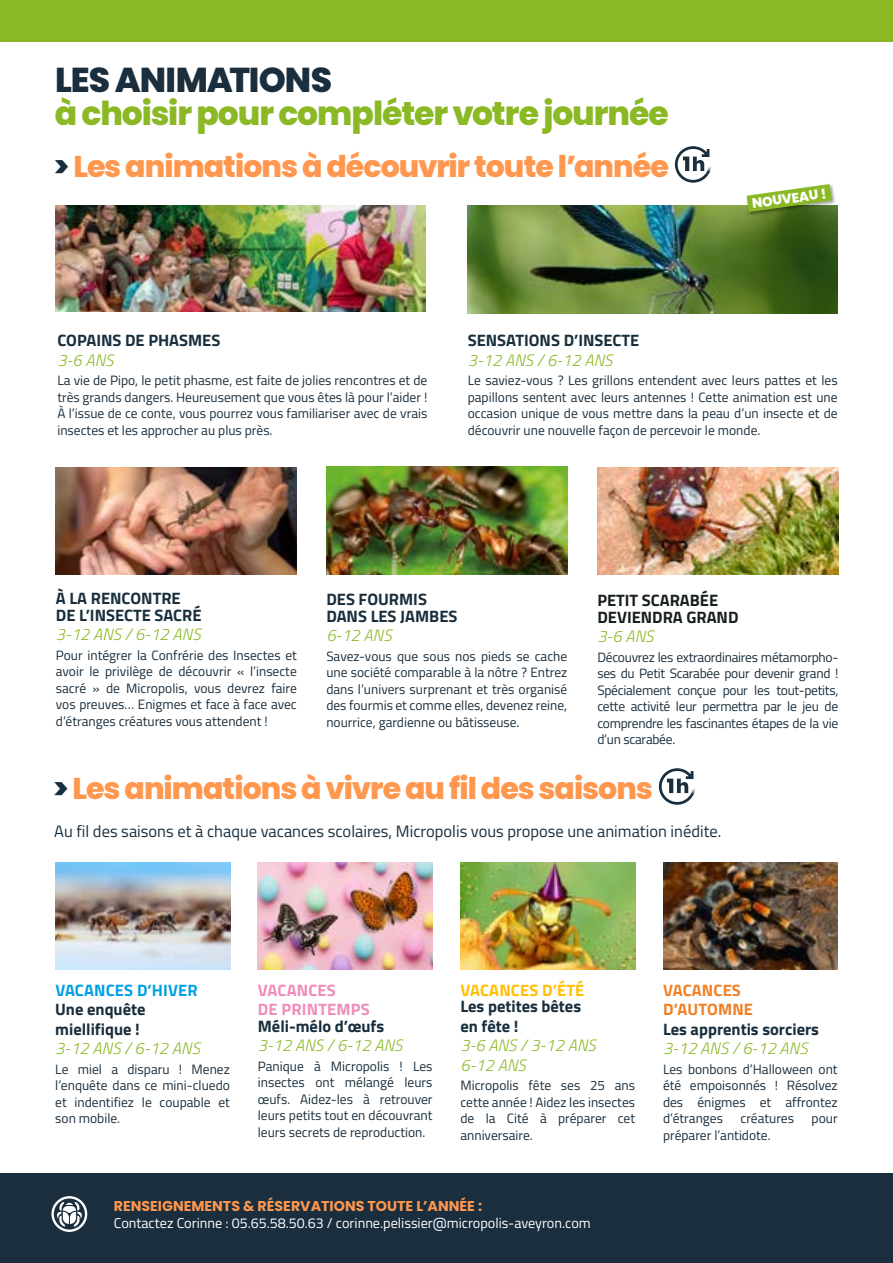
<style>
.page{position:relative;width:893px;height:1263px;background:#fff}
.page>*{position:absolute;margin:0;border:0;box-sizing:border-box;transform-origin:0 0}
.t1{font:800 34.5px "Poppins";letter-spacing:-.025em;color:#1a2e3d}
.t2{font:800 33px "Poppins";letter-spacing:-.03em;color:#8ab925}
.t3{font:800 30px "Poppins";letter-spacing:-.03em;color:#ff974e}
.t4{font:700 16.5px/16.5px "Titillium Web";color:#192e3d}
.t5{font:italic 300 16.5px/19.5px "Titillium Web";letter-spacing:.01em;color:#8ab925}
.t6{font:16.5px "Titillium Web";color:#1a2e3d}
.t7{font:700 16.5px/16.5px "Titillium Web";color:#18201a}
.t8{font:700 16.5px/19.5px "Titillium Web";letter-spacing:.01em;color:#f08cb9}
.t9{font:700 16.5px/19.5px "Titillium Web";letter-spacing:.01em;color:#f08026}
.t10{font:700 16.5px "Titillium Web";letter-spacing:.01em;color:#009fe3}
.t11{font:700 16.5px "Titillium Web";letter-spacing:.01em;color:#ffbf00}
.t12{font:14.25px "Titillium Web";color:#fff}
.t13{font:700 14.25px "Poppins";color:#ff974e}
.t14{font:13.5px/16.5px "Titillium Web";color:#1a2e3d;text-align:justify}
.t15{font:800 13.5px "Poppins";color:#fff}
.s1{color:#1a2e3d}
</style>
<div class="page">
<div style="left:0;top:1174px;width:893px;height:89px;background:#1a2e3d"></div>
<div style="left:0;top:0;width:893px;height:41px;background:#8ab925"></div>
<svg style="left:51px;top:1196px;width:36px;height:36px"></svg>
<svg style="left:659px;top:768px;width:36px;height:37px"></svg>
<img style="left:56px;top:205px;width:370px;height:107px">
<img style="left:468px;top:205px;width:370px;height:108px">
<img style="left:56px;top:468px;width:241px;height:106px">
<img style="left:56px;top:863px;width:175px;height:106px">
<img style="left:258px;top:863px;width:175px;height:106px">
<img style="left:460px;top:863px;width:175px;height:106px">
<img style="left:663px;top:863px;width:175px;height:106px">
<img style="left:326px;top:467px;width:241px;height:107px">
<img style="left:597px;top:468px;width:241px;height:106px">
<svg style="left:729px;top:184px;width:109px;height:38px"></svg>
<svg style="left:675px;top:146px;width:36px;height:37px"></svg>
<h1 class="t1" style="left:55px;top:60px;width:278px">LES ANIMATIONS</h1>
<h2 class="t2" style="left:55px;top:94px;width:616px">à choisir pour compléter votre journée</h2>
<h3 class="t3" style="left:54px;top:149px;width:616px"><span class="s1">&gt;</span> Les animations à découvrir toute l’année</h3>
<p class="t15" style="left:751px;top:196px;width:77px;rotate:-8deg">NOUVEAU !</p>
<p class="t4" style="left:57px;top:331px;width:164px">COPAINS DE PHASMES</p>
<p class="t5" style="left:57px;top:349px;width:58px">3-6 ANS</p>
<p class="t14" style="left:57px;top:371px;width:371px">La vie de Pipo, le petit phasme, est faite de jolies rencontres et de très grands dangers. Heureusement que vous êtes là pour l’aider !<br>À l’issue de ce conte, vous pourrez vous familiariser avec de vrais insectes et les approcher au plus près.</p>
<p class="t4" style="left:468px;top:331px;width:173px">SENSATIONS D’INSECTE</p>
<p class="t5" style="left:468px;top:349px;width:146px">3-12 ANS / 6-12 ANS</p>
<p class="t14" style="left:468px;top:371px;width:371px">Le saviez-vous ? Les grillons entendent avec leurs pattes et les papillons sentent avec leurs antennes ! Cette animation est une occasion unique de vous mettre dans la peau d’un insecte et de découvrir une nouvelle façon de percevoir le monde.</p>
<p class="t4" style="left:56px;top:589px;width:147px">À LA RENCONTRE<br>DE L’INSECTE SACRÉ</p>
<p class="t5" style="left:56px;top:624px;width:146px">3-12 ANS / 6-12 ANS</p>
<p class="t14" style="left:56px;top:646px;width:242px">Pour intégrer la Confrérie des Insectes et avoir le privilège de découvrir « l’insecte sacré » de Micropolis, vous devrez faire vos preuves… Enigmes et face à face avec d’étranges créatures vous attendent !</p>
<p class="t4" style="left:326px;top:590px;width:133px">DES FOURMIS<br>DANS LES JAMBES</p>
<p class="t5" style="left:326px;top:625px;width:67px">6-12 ANS</p>
<p class="t14" style="left:326px;top:647px;width:242px">Savez-vous que sous nos pieds se cache une société comparable à la nôtre ? Entrez dans l’univers surprenant et très organisé des fourmis et comme elles, devenez reine, nourrice, gardienne ou bâtisseuse.</p>
<p class="t7" style="left:597px;top:591px;width:143px">PETIT SCARABÉE<br>DEVIENDRA GRAND</p>
<p class="t5" style="left:597px;top:626px;width:58px">3-6 ANS</p>
<p class="t14" style="left:597px;top:648px;width:242px">Découvrez les extraordinaires métamorpho&shy;ses du Petit Scarabée pour devenir grand !<br>Spécialement conçue pour les tout-petits, cette activité leur permettra par le jeu de comprendre les fascinantes étapes de la vie d’un scarabée.</p>
<h3 class="t3" style="left:53px;top:771px;width:601px"><span class="s1">&gt;</span> Les animations à vivre au fil des saisons</h3>
<p class="t6" style="left:54px;top:819px;width:669px">Au fil des saisons et à chaque vacances scolaires, Micropolis vous propose une animation inédite.</p>
<p class="t10" style="left:55px;top:977px;width:144px">VACANCES D’HIVER</p>
<p class="t4" style="left:55px;top:999px;width:92px;line-height:19.5px">Une enquête miellifique !</p>
<p class="t5" style="left:55px;top:1038px;width:146px">3-12 ANS / 6-12 ANS</p>
<p class="t14" style="left:55px;top:1060px;width:176px">Le miel a disparu ! Menez l’enquête dans ce mini-cluedo et indentifiez le coupable et son mobile.</p>
<p class="t8" style="left:258px;top:979px;width:113px">VACANCES<br>DE PRINTEMPS</p>
<p class="t4" style="left:258px;top:1017px;width:128px">Méli-mélo d’œufs</p>
<p class="t5" style="left:258px;top:1035px;width:146px">3-12 ANS / 6-12 ANS</p>
<p class="t14" style="left:258px;top:1057px;width:176px">Panique à Micropolis ! Les insectes ont mélangé leurs œufs. Aidez-les à retrouver leurs petits tout en découvrant leurs secrets de reproduction.</p>
<p class="t11" style="left:460px;top:977px;width:125px">VACANCES D’ÉTÉ</p>
<p class="t4" style="left:460px;top:996px;width:122px;line-height:19.5px">Les petites bêtes en fête !</p>
<p class="t5" style="left:460px;top:1035px;width:137px">3-6 ANS / 3-12 ANS<br>6-12 ANS</p>
<p class="t14" style="left:460px;top:1077px;width:176px">Micropolis fête ses 25 ans cette année ! Aidez les insectes de la Cité à préparer cet anniversaire.</p>
<p class="t13" style="left:114px;top:1198px;width:370px">RENSEIGNEMENTS &amp; RÉSERVATIONS TOUTE L’ANNÉE :</p>
<p class="t12" style="left:114px;top:1212px;width:479px">Contactez Corinne : 05.65.58.50.63 / corinne.pelissier@micropolis-aveyron.com</p>
<p class="t9" style="left:663px;top:979px;width:91px">VACANCES<br>D’AUTOMNE</p>
<p class="t4" style="left:663px;top:1020px;width:158px">Les apprentis sorciers</p>
<p class="t5" style="left:663px;top:1038px;width:146px">3-12 ANS / 6-12 ANS</p>
<p class="t14" style="left:663px;top:1060px;width:176px">Les bonbons d’Halloween ont été empoisonnés ! Résolvez des énigmes et affrontez d’étranges</p>
<p class="t14" style="left:740px;top:1110px;width:55px">créatures</p>
<p class="t14" style="left:812px;top:1110px;width:28px">pour</p>
<p class="t14" style="left:663px;top:1126px;width:109px">préparer l’antidote.</p>
</div>
